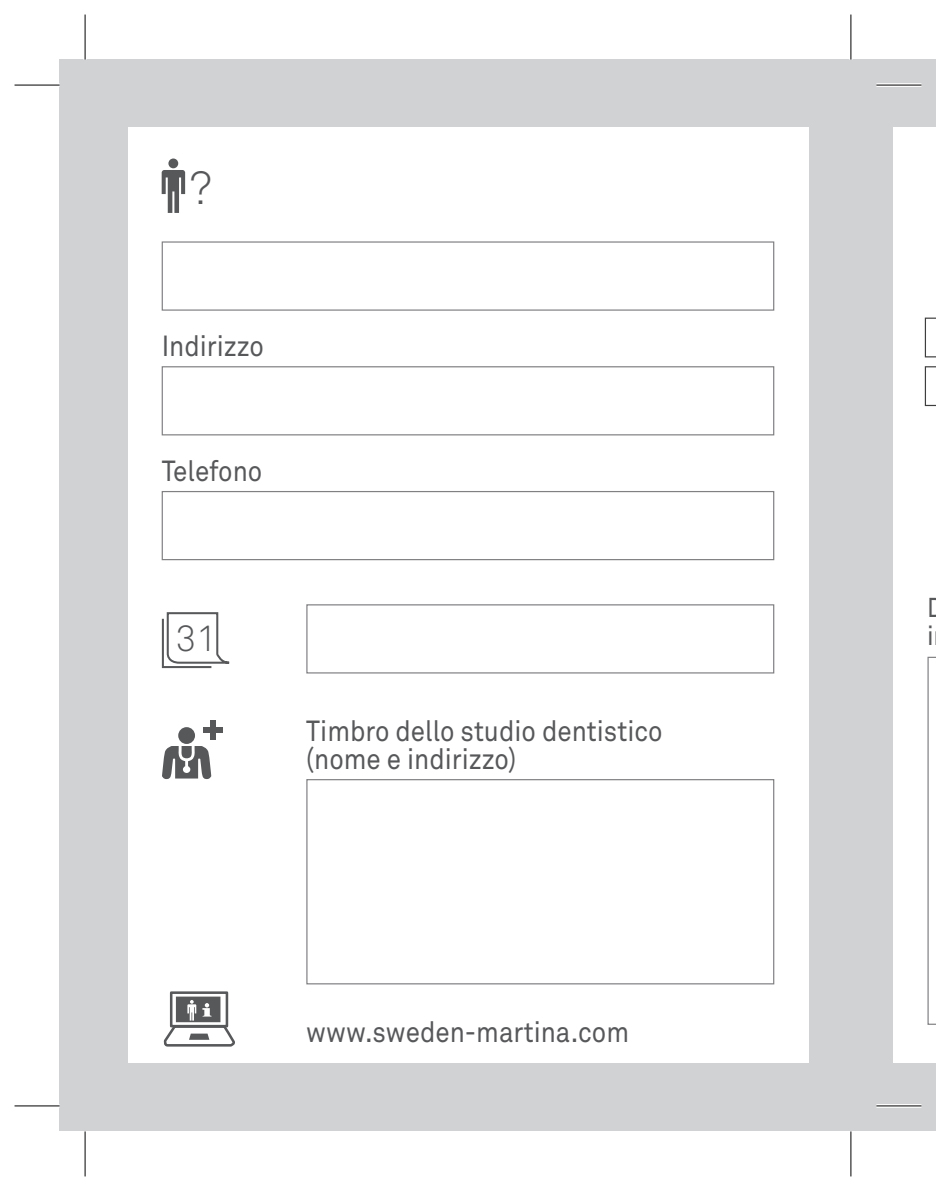
<style>
.page{position:relative;width:936px;height:1191px;background:#fff}
.page>*{position:absolute;margin:0;border:0;box-sizing:border-box;transform-origin:0 0}
.t1{font:45.6px "Akkurat Light Pro";color:#57585a}
.t2{font:36.6px "Akkurat Light Pro";color:#57585a}
.t3{font:28.8px/28.8px "Akkurat Pro";color:#57585a;scale:.9 1}
.t4{font:27px/28.8px "Akkurat Pro";color:#57585a;scale:.9 1}
</style>
<div class="page">
<div style="left:60px;top:60px;width:790px;height:1071px;background:#d1d2d4"></div>
<div style="left:850px;top:60px;width:85px;height:1071px;background:#d1d2d4"></div>
<div style="left:893px;top:128px;width:42px;height:935px;background:#fff"></div>
<div style="left:128px;top:128px;width:680px;height:935px;background:#fff"></div>
<div style="left:162px;top:241px;width:612px;height:70px;background:#fff;border:1px solid #808083"></div>
<svg style="left:927px;top:657px;width:8px;height:367px"></svg>
<div style="left:162px;top:366px;width:612px;height:69px;background:#fff;border:1px solid #808083"></div>
<div style="left:162px;top:491px;width:612px;height:69px;background:#fff;border:1px solid #808083"></div>
<div style="left:306px;top:604px;width:468px;height:69px;background:#fff;border:1px solid #808083"></div>
<div style="left:306px;top:779px;width:468px;height:205px;background:#fff;border:1px solid #808083"></div>
<svg style="left:924px;top:366px;width:11px;height:40px"></svg>
<svg style="left:924px;top:317px;width:11px;height:40px"></svg>
<div style="left:168px;top:158px;width:10px;height:10px;background:#57585a;border-radius:50%"></div>
<svg style="left:162px;top:170px;width:23px;height:43px"></svg>
<svg style="left:162px;top:612px;width:68px;height:56px"></svg>
<div style="left:178px;top:727px;width:17px;height:17px;background:#57585a;border-radius:50%"></div>
<svg style="left:162px;top:746px;width:49px;height:33px"></svg>
<div style="left:203px;top:727px;width:20px;height:6px;background:#57585a"></div>
<div style="left:210px;top:720px;width:5px;height:20px;background:#57585a"></div>
<div style="left:170px;top:991px;width:58px;height:36px;border:3px solid #57585a"></div>
<div style="left:176px;top:996px;width:44px;height:26px;background:#57585a"></div>
<svg style="left:163px;top:1000px;width:72px;height:46px"></svg>
<svg style="left:15px;top:83px;width:45px;height:4px"></svg>
<svg style="left:876px;top:83px;width:45px;height:4px"></svg>
<hr style="left:876px;top:1104px;width:45px;height:3px;background:#fff">
<svg style="left:83px;top:15px;width:4px;height:45px"></svg>
<svg style="left:84px;top:1131px;width:1px;height:45px"></svg>
<hr style="left:15px;top:85px;width:45px;height:1px;background:#000">
<hr style="left:876px;top:85px;width:45px;height:1px;background:#000">
<hr style="left:15px;top:1105px;width:45px;height:1px;background:#000">
<hr style="left:876px;top:1105px;width:45px;height:1px;background:#000">
<hr style="left:85px;top:15px;width:1px;height:45px;background:#000">
<hr style="left:85px;top:1131px;width:1px;height:45px;background:#000">
<hr style="left:850px;top:15px;width:1px;height:45px;background:#000">
<hr style="left:850px;top:1131px;width:1px;height:45px;background:#000">
<h1 class="t1" style="left:189px;top:161px;width:24px">?</h1>
<p class="t3" style="left:162px;top:332px;width:115px">Indirizzo</p>
<p class="t3" style="left:162px;top:457px;width:113px">Telefono</p>
<p class="t2" style="left:176px;top:616px;width:43px">31</p>
<p class="t3" style="left:306px;top:717px;width:397px">Timbro dello studio dentistico (nome e indirizzo)</p>
<p class="t3" style="left:306px;top:1018px;width:360px">www.sweden-martina.com</p>
<p class="t4" style="left:926px;top:593px;width:20px">D i</p>
</div>
